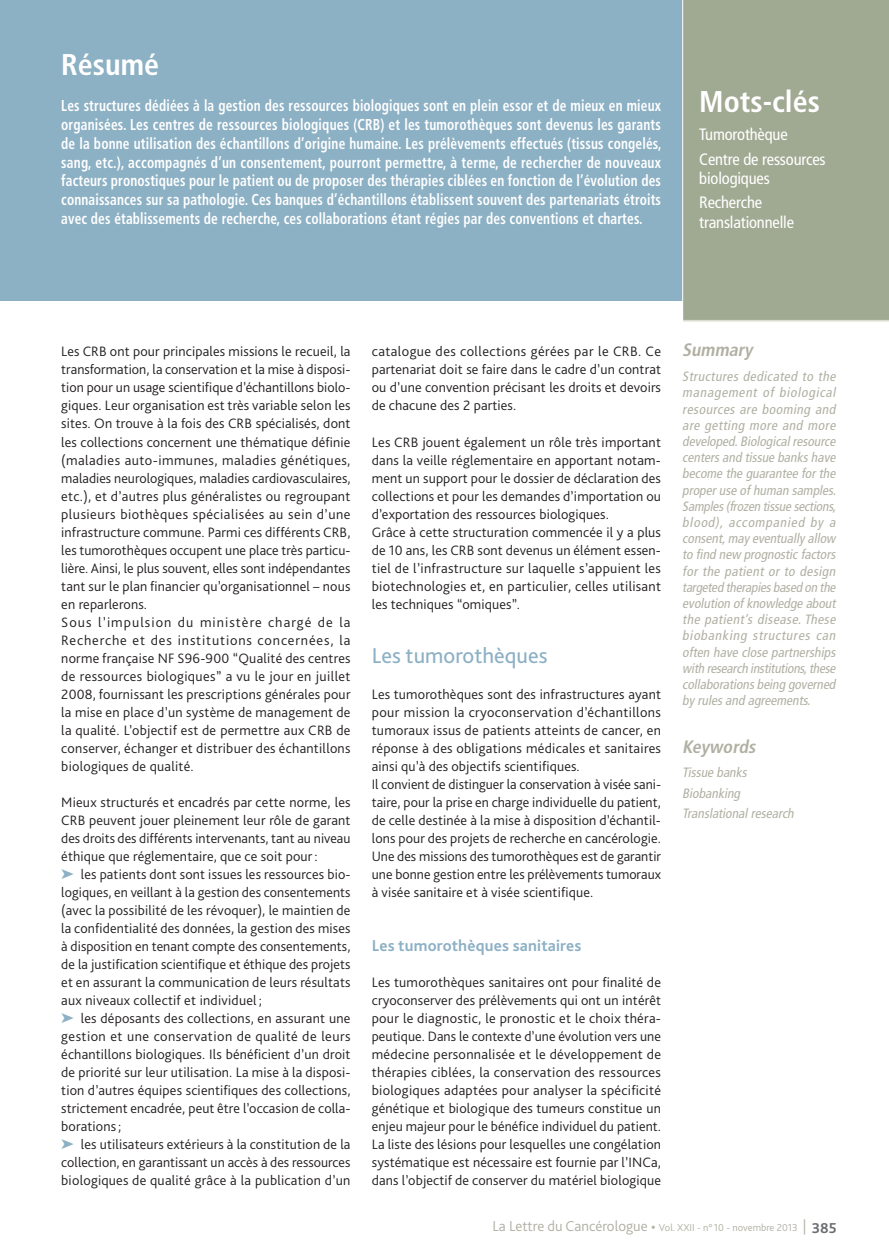
<style>
.page{position:relative;width:889px;height:1259px;background:#fff}
.page>*{position:absolute;margin:0;border:0;box-sizing:border-box;transform-origin:0 0}
.t1{font:700 condensed 30px "Frutiger LT Std";color:#fff}
.t2{font:22.5px "Bliss Pro";color:#8cb0c4}
.t3{font:italic 700 condensed 18px "Frutiger LT Std";color:#b1b0a3}
.t4{font:condensed 16.5px/24px "Frutiger LT Std";letter-spacing:-.01em;color:#fff}
.t5{font:700 16.5px "Bliss Pro";letter-spacing:.01em;color:#8cb0c4}
.t6{font:700 condensed 15.75px/18.8px "Frutiger LT Std";letter-spacing:.01em;color:#fff;text-align:justify;scale:.85 1}
.t7{font:300 14.25px/18px "Bliss Pro";letter-spacing:.01em;color:#231f20}
.t8{font:italic condensed 13.5px/16.2px "Frutiger LT Std";color:#b1b0a3;text-align:justify}
.t9{font:300 10.5px "Bliss Pro";color:#b1b0a3}
.s1{color:#8cb0c4}
.s2{font-size:15px}
.s3{font-weight:700;font-size:15px;color:#6c6d70}
</style>
<div class="page">
<div style="left:0;top:0;width:889px;height:300px;background:#8cb0c4"></div>
<div style="left:682px;top:0;width:207px;height:320px;background:#a0aa93"></div>
<hr style="left:683px;top:320px;width:206px;height:1px;background:#dcdcd1">
<h1 class="t1" style="left:61px;top:52px;width:99px">Résumé</h1>
<p class="t6" style="left:61px;top:98px;width:707px">Les structures dédiées à la gestion des ressources biologiques sont en plein essor et de mieux en mieux organisées. Les centres de ressources biologiques (CRB) et les tumorothèques sont devenus les garants de la bonne utilisation des échantillons d’origine humaine. Les prélèvements effectués (tissus congelés, sang, etc.), accompagnés d’un consentement, pourront permettre, à terme, de rechercher de nouveaux facteurs pronostiques pour le patient ou de proposer des thérapies ciblées en fonction de l’évolution des connaissances sur sa pathologie. Ces banques d’échantillons établissent souvent des partenariats étroits avec des établissements de recherche, ces collaborations étant régies par des conventions et chartes.</p>
<h1 class="t1" style="left:699px;top:90px;width:122px">Mots-clés</h1>
<p class="t4" style="left:699px;top:124px;width:128px">Tumorothèque<br>Centre de ressources</p>
<p class="t4" style="left:699px;top:168px;width:72px">biologiques<br>Recherche</p>
<p class="t4" style="left:699px;top:212px;width:96px">translationnelle</p>
<p class="t7" style="left:61px;top:344px;width:291px">Les CRB ont pour principales missions le recueil, la transformation, la conservation et la mise à disposi&shy;tion pour un usage scientifique d’échantillons biolo&shy;giques. Leur organisation est très variable selon les sites. On trouve à la fois des CRB spécialisés, dont les collections concernent une thématique définie (maladies auto-immunes, maladies génétiques, maladies neurologiques, maladies cardiovasculaires, etc.), et d’autres plus généralistes ou regroupant plusieurs biothèques spécialisées au sein d’une infrastructure commune. Parmi ces différents CRB, les tumorothèques occupent une place très particu&shy;lière. Ainsi, le plus souvent, elles sont indépendantes tant sur le plan financier qu’organisationnel – nous en reparlerons.<br>Sous l’impulsion du ministère chargé de la Recherche et des institutions concernées, la norme française NF S96-900 “Qualité des centres de ressources biologiques” a vu le jour en juillet 2008, fournissant les prescriptions générales pour la mise en place d’un système de management de la qualité. L’objectif est de permettre aux CRB de conserver, échanger et distribuer des échantillons biologiques de qualité.</p>
<p class="t7" style="left:61px;top:794px;width:291px">Mieux structurés et encadrés par cette norme, les CRB peuvent jouer pleinement leur rôle de garant des droits des différents intervenants, tant au niveau éthique que réglementaire, que ce soit pour :<br><span class="s1">➤</span> les patients dont sont issues les ressources bio&shy;logiques, en veillant à la gestion des consentements (avec la possibilité de les révoquer), le maintien de la confidentialité des données, la gestion des mises à disposition en tenant compte des consentements, de la justification scientifique et éthique des projets et en assurant la communication de leurs résultats aux niveaux collectif et individuel ;<br><span class="s1">➤</span> les déposants des collections, en assurant une gestion et une conservation de qualité de leurs échantillons biologiques. Ils bénéficient d’un droit de priorité sur leur utilisation. La mise à la disposi&shy;tion d’autres équipes scientifiques des collections, strictement encadrée, peut être l’occasion de colla&shy;borations ;<br><span class="s1">➤</span> les utilisateurs extérieurs à la constitution de la collection, en garantissant un accès à des ressources biologiques de qualité grâce à la publication d’un</p>
<p class="t7" style="left:372px;top:344px;width:291px;text-align:justify">catalogue des collections gérées par le CRB. Ce partenariat doit se faire dans le cadre d’un contrat ou d’une convention précisant les droits et devoirs de chacune des 2 parties.</p>
<p class="t7" style="left:372px;top:434px;width:291px">Les CRB jouent également un rôle très important dans la veille réglementaire en apportant notam&shy;ment un support pour le dossier de déclaration des collections et pour les demandes d’importation ou d’exportation des ressources biologiques.<br>Grâce à cette structuration commencée il y a plus de 10 ans, les CRB sont devenus un élément essen&shy;tiel de l’infrastructure sur laquelle s’appuient les biotechnologies et, en particulier, celles utilisant les techniques “omiques”.</p>
<h2 class="t2" style="left:372px;top:646px;width:177px">Les tumorothèques</h2>
<p class="t7" style="left:372px;top:686px;width:291px">Les tumorothèques sont des infrastructures ayant pour mission la cryoconservation d’échantillons tumoraux issus de patients atteints de cancer, en réponse à des obligations médicales et sanitaires ainsi qu’à des objectifs scientifiques.<br>Il convient de distinguer la conservation à visée sani&shy;taire, pour la prise en charge individuelle du patient, de celle destinée à la mise à disposition d’échantil&shy;lons pour des projets de recherche en cancérologie.<br>Une des missions des tumorothèques est de garantir une bonne gestion entre les prélèvements tumoraux à visée sanitaire et à visée scientifique.</p>
<p class="t5" style="left:372px;top:939px;width:211px">Les tumorothèques sanitaires</p>
<p class="t7" style="left:372px;top:974px;width:291px;text-align:justify">Les tumorothèques sanitaires ont pour finalité de cryoconserver des prélèvements qui ont un intérêt pour le diagnostic, le pronostic et le choix théra&shy;peutique. Dans le contexte d’une évolution vers une médecine personnalisée et le développement de thérapies ciblées, la conservation des ressources biologiques adaptées pour analyser la spécificité génétique et biologique des tumeurs constitue un enjeu majeur pour le bénéfice individuel du patient.<br>La liste des lésions pour lesquelles une congélation systématique est nécessaire est fournie par l’INCa, dans l’objectif de conserver du matériel biologique</p>
<p class="t3" style="left:682px;top:343px;width:72px">Summary</p>
<p class="t8" style="left:682px;top:369px;width:157px">Structures dedicated to the management of biological resources are booming and are getting more and more developed.Biologicalresource centers and tissue banks have become the guarantee for the proper use of human samples.<br>Samples (frozen tissue sections, blood), accompanied by a consent,may eventually allow to find new prognostic factors for the patient or to design targeted therapies based on the evolution of knowledge about the patient’s disease. These biobanking structures can often have close partnerships with research institutions,these collaborations being governed by rules and agreements.</p>
<p class="t3" style="left:682px;top:739px;width:78px">Keywords</p>
<p class="t8" style="left:682px;top:763px;width:115px;line-height:20.4px;text-align:left">Tissue banks<br>Biobanking<br>Translational research</p>
<p class="t9" style="left:492px;top:1223px;width:346px"><span class="s2">La Lettre du Cancérologue •</span> Vol. XXII - n° 10 - novembre 2013 <span class="s2">|</span> <span class="s3">385</span></p>
</div>
